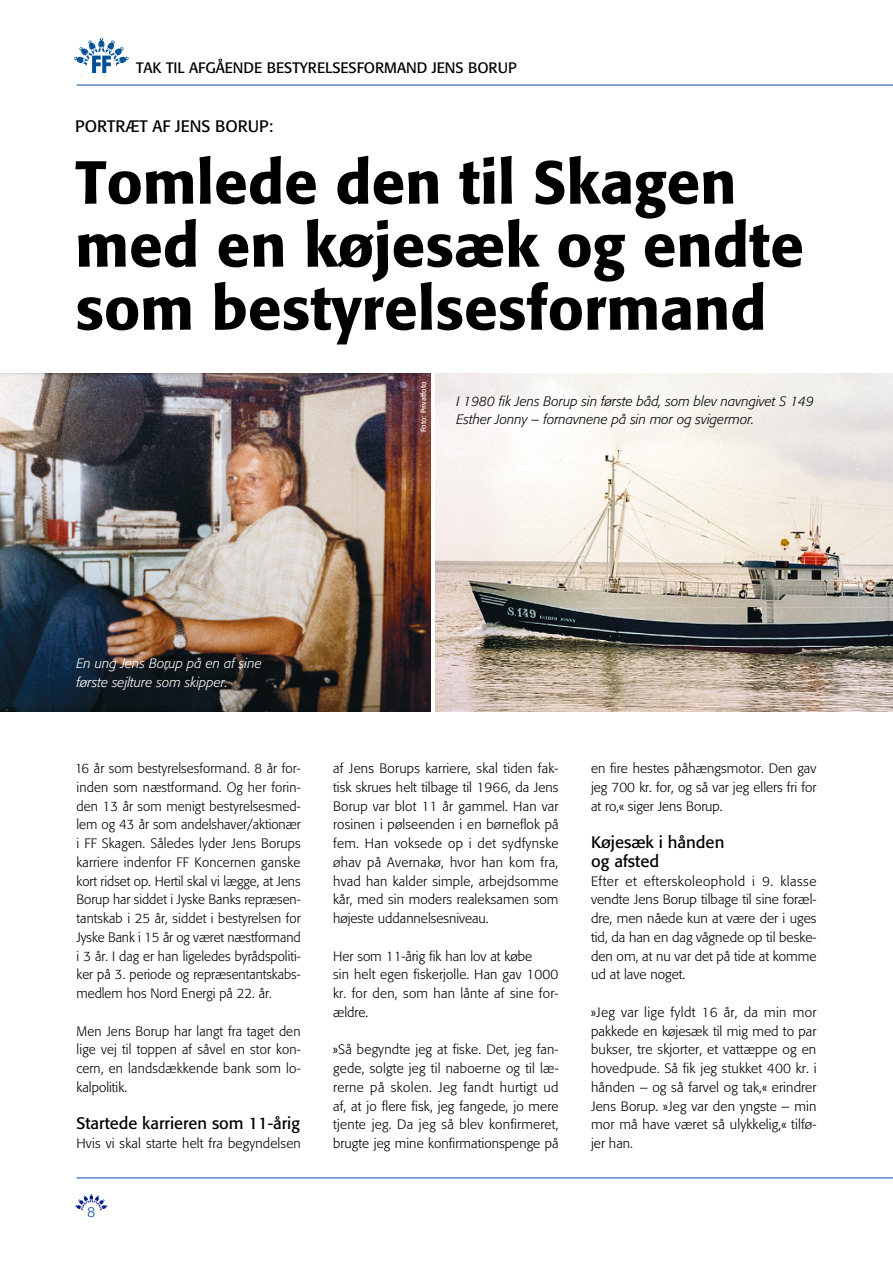
<style>
.page{position:relative;width:893px;height:1263px;background:#fff}
.page>*{position:absolute;margin:0;border:0;box-sizing:border-box;transform-origin:0 0}
.t1{font:500 60px/63px "Formata";color:#000}
.t2{font:16.5px/18.8px "Formata";color:#000}
.t3{font:15px "Formata";color:#000}
.t4{font:300 14.25px "Formata";color:#004f9f}
.t5{font:300 13.5px/18.8px "Formata";letter-spacing:.005em;color:#000;text-align:justify}
.t6{font:italic 300 13.5px/18.8px "Formata";color:#000}
.t7{font:italic 300 13.5px/18.8px "Formata";color:#fff}
.t8{font:7.5px "Formata";color:#fff}
</style>
<div class="page">
<svg style="left:75px;top:1194px;width:32px;height:16px"></svg>
<hr style="left:77px;top:85px;width:816px;height:1px;background:#004f9f">
<hr style="left:77px;top:1177px;width:816px;height:1px;background:#004f9f">
<svg style="left:74px;top:38px;width:55px;height:35px"></svg>
<img style="left:0;top:373px;width:431px;height:338px">
<img style="left:435px;top:373px;width:458px;height:338px">
<p class="t3" style="left:136px;top:59px;width:382px">TAK TIL AFGÅENDE BESTYRELSESFORMAND JENS BORUP</p>
<p class="t2" style="left:75px;top:117px;width:199px">PORTRÆT AF JENS BORUP:</p>
<h1 class="t1" style="left:75px;top:151px;width:730px">Tomlede den til Skagen med en køjesæk og endte som bestyrelsesformand</h1>
<p class="t8" style="left:419px;top:432px;width:52px;rotate:-90deg">Foto: Privatfoto</p>
<p class="t6" style="left:456px;top:391px;width:359px">I 1980 fik Jens Borup sin første båd, som blev navngivet S 149<br>Esther Jonny – fornavnene på sin mor og svigermor.</p>
<p class="t7" style="left:77px;top:654px;width:187px">En ung Jens Borup på en af sine første sejlture som skipper.</p>
<p class="t5" style="left:75px;top:759px;width:227px">16 år som bestyrelsesformand. 8 år for&shy;inden som næstformand. Og her forin&shy;den 13 år som menigt bestyrelsesmed&shy;lem og 43 år som andelshaver/aktionær i FF Skagen. Således lyder Jens Borups karriere indenfor FF Koncernen ganske kort ridset op. Hertil skal vi lægge, at Jens Borup har siddet i Jyske Banks repræsen&shy;tantskab i 25 år, siddet i bestyrelsen for Jyske Bank i 15 år og været næstformand i 3 år. I dag er han ligeledes byrådspoliti&shy;ker på 3. periode og repræsentantskabs&shy;medlem hos Nord Energi på 22. år.</p>
<p class="t5" style="left:77px;top:1021px;width:226px">Men Jens Borup har langt fra taget den lige vej til toppen af såvel en stor kon&shy;cern, en landsdækkende bank som lo&shy;kalpolitik.</p>
<p class="t2" style="left:77px;top:1114px;width:225px">Startede karrieren som 11-årig</p>
<p class="t5" style="left:77px;top:1134px;width:226px">Hvis vi skal starte helt fra begyndelsen</p>
<p class="t4" style="left:87px;top:1203px;width:10px">8</p>
<p class="t5" style="left:333px;top:759px;width:227px">af Jens Borups karriere, skal tiden fak&shy;tisk skrues helt tilbage til 1966, da Jens Borup var blot 11 år gammel. Han var rosinen i pølseenden i en børneflok på fem. Han voksede op i det sydfynske øhav på Avernakø, hvor han kom fra, hvad han kalder simple, arbejdsomme kår, med sin moders realeksamen som højeste uddannelsesniveau.</p>
<p class="t5" style="left:333px;top:946px;width:227px;text-align:left">Her som 11-årig fik han lov at købe<br>sin helt egen fiskerjolle. Han gav 1000 kr. for den, som han lånte af sine for&shy;ældre.</p>
<p class="t5" style="left:333px;top:1040px;width:227px">»Så begyndte jeg at fiske. Det, jeg fan&shy;gede, solgte jeg til naboerne og til læ&shy;rerne på skolen. Jeg fandt hurtigt ud af, at jo flere fisk, jeg fangede, jo mere tjente jeg. Da jeg så blev konfirmeret, brugte jeg mine konfirmationspenge på</p>
<p class="t5" style="left:591px;top:759px;width:227px">en fire hestes påhængsmotor. Den gav jeg 700 kr. for, og så var jeg ellers fri for at ro,« siger Jens Borup.</p>
<p class="t2" style="left:591px;top:833px;width:135px">Køjesæk i hånden og afsted</p>
<p class="t5" style="left:591px;top:871px;width:227px">Efter et efterskoleophold i 9. klasse vendte Jens Borup tilbage til sine foræl&shy;dre, men nåede kun at være der i uges tid, da han en dag vågnede op til beske&shy;den om, at nu var det på tide at komme ud at lave noget.</p>
<p class="t5" style="left:591px;top:1003px;width:227px">»Jeg var lige fyldt 16 år, da min mor pakkede en køjesæk til mig med to par bukser, tre skjorter, et vattæppe og en hovedpude. Så fik jeg stukket 400 kr. i hånden – og så farvel og tak,« erindrer Jens Borup. »Jeg var den yngste – min mor må have været så ulykkelig,« tilfø&shy;jer han.</p>
</div>
